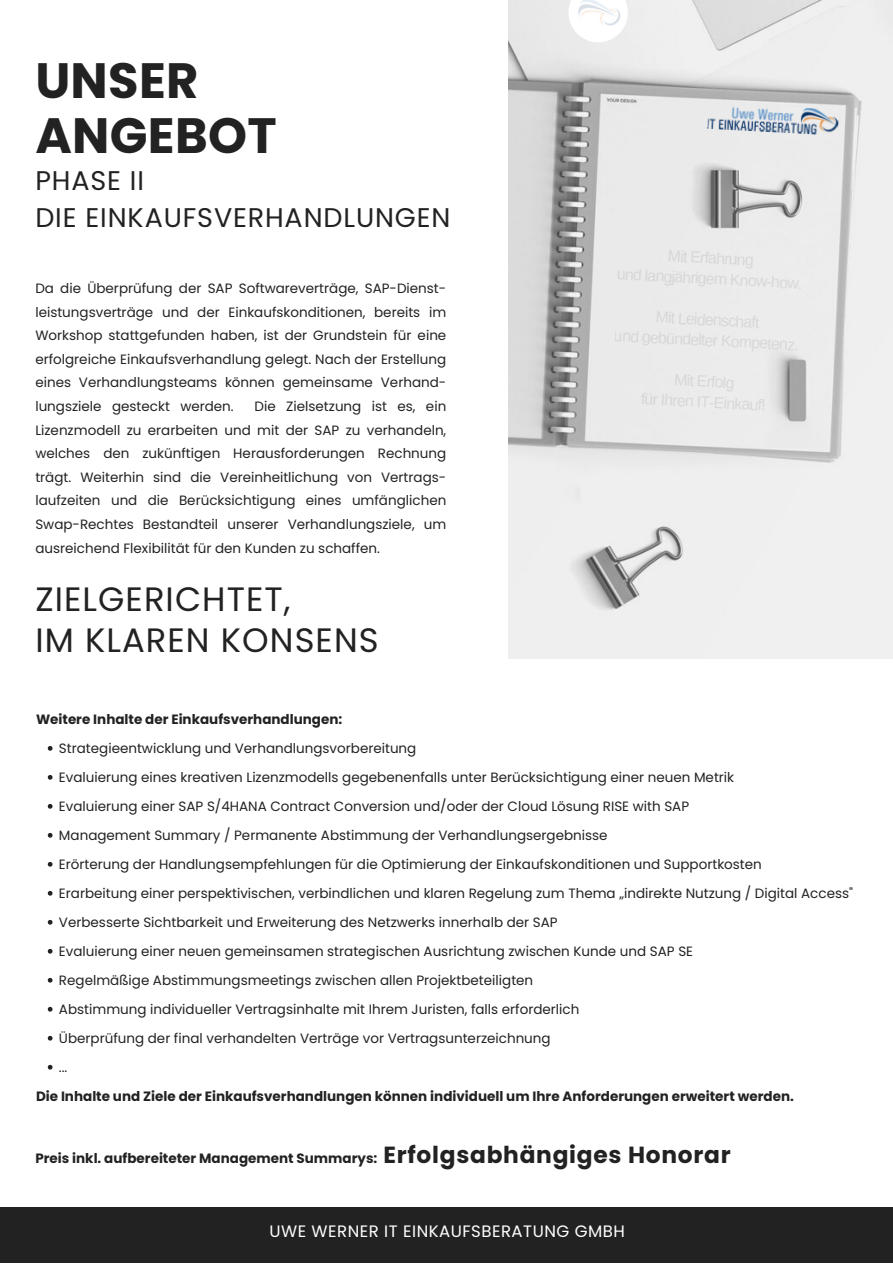
<style>
.page{position:relative;width:893px;height:1264px;background:#fff}
.page>*{position:absolute;margin:0;border:0;box-sizing:border-box;transform-origin:0 0}
.t1{font:700 49.65px/55.1px "Poppins";letter-spacing:.005em;color:#222}
.t2{font:33.75px/40.5px "Poppins";letter-spacing:.03em;color:#222}
.t3{font:27px "Poppins";letter-spacing:.03em;color:#222}
.t4{font:700 23.25px "Poppins";letter-spacing:.03em;color:#222}
.t5{font:16.5px "Poppins";letter-spacing:.03em;color:#fff}
.t6{font:13.5px/23.5px "Poppins";color:#222;text-align:justify}
.t7{font:700 13.5px "Poppins";color:#222}
</style>
<div class="page">
<img style="left:508px;top:0;width:384px;height:658px">
<div style="left:0;top:1207px;width:892px;height:55px;background:#222"></div>
<svg style="left:568px;top:0;width:59px;height:42px"></svg>
<img style="left:707px;top:103px;width:131px;height:33px">
<img style="left:571px;top:0;width:54px;height:25px">
<svg style="left:48px;top:746px;width:4px;height:4px"></svg>
<svg style="left:48px;top:775px;width:4px;height:4px"></svg>
<svg style="left:48px;top:804px;width:4px;height:4px"></svg>
<svg style="left:48px;top:833px;width:4px;height:4px"></svg>
<svg style="left:48px;top:862px;width:4px;height:4px"></svg>
<svg style="left:48px;top:890px;width:4px;height:5px"></svg>
<svg style="left:48px;top:919px;width:4px;height:5px"></svg>
<svg style="left:48px;top:948px;width:4px;height:5px"></svg>
<svg style="left:48px;top:977px;width:4px;height:5px"></svg>
<svg style="left:48px;top:1006px;width:4px;height:5px"></svg>
<svg style="left:48px;top:1035px;width:4px;height:5px"></svg>
<svg style="left:48px;top:1064px;width:4px;height:5px"></svg>
<p class="t1" style="left:35px;top:53px;width:243px">UNSER<br>ANGEBOT</p>
<p class="t3" style="left:35px;top:162px;width:110px">PHASE II</p>
<p class="t3" style="left:35px;top:199px;width:416px">DIE EINKAUFSVERHANDLUNGEN</p>
<p class="t6" style="left:35px;top:276px;width:412px">Da die Überprüfung der SAP Softwareverträge, SAP-Dienst&shy;leistungsverträge und der Einkaufskonditionen, bereits im Workshop stattgefunden haben, ist der Grundstein für eine erfolgreiche Einkaufsverhandlung gelegt. Nach der Erstellung eines Verhandlungsteams können gemeinsame Verhand&shy;lungsziele gesteckt werden.</p>
<p class="t6" style="left:35px;top:394px;width:412px;text-indent:219px">Die Zielsetzung ist es, ein Lizenzmodell zu erarbeiten und mit der SAP zu verhandeln, welches den zukünftigen Herausforderungen Rechnung trägt. Weiterhin sind die Vereinheitlichung von Vertrags&shy;laufzeiten und die Berücksichtigung eines umfänglichen Swap-Rechtes Bestandteil unserer Verhandlungsziele, um ausreichend Flexibilität für den Kunden zu schaffen.</p>
<p class="t2" style="left:35px;top:579px;width:345px">ZIELGERICHTET,<br>IM KLAREN KONSENS</p>
<p class="t7" style="left:36px;top:710px;width:308px">Weitere Inhalte der Einkaufsverhandlungen:</p>
<p class="t6" style="left:59px;top:736px;width:359px">Strategieentwicklung und Verhandlungsvorbereitung</p>
<p class="t6" style="left:59px;top:765px;width:676px">Evaluierung eines kreativen Lizenzmodells gegebenenfalls unter Berücksichtigung einer neuen Metrik</p>
<p class="t6" style="left:59px;top:794px;width:631px">Evaluierung einer SAP S/4HANA Contract Conversion und/oder der Cloud Lösung RISE with SAP</p>
<p class="t6" style="left:59px;top:823px;width:550px">Management Summary / Permanente Abstimmung der Verhandlungsergebnisse</p>
<p class="t6" style="left:59px;top:852px;width:704px">Erörterung der Handlungsempfehlungen für die Optimierung der Einkaufskonditionen und Supportkosten</p>
<p class="t6" style="left:59px;top:881px;width:795px">Erarbeitung einer perspektivischen, verbindlichen und klaren Regelung zum Thema „indirekte Nutzung / Digital Access"</p>
<p class="t6" style="left:59px;top:910px;width:500px">Verbesserte Sichtbarkeit und Erweiterung des Netzwerks innerhalb der SAP</p>
<p class="t6" style="left:59px;top:939px;width:635px">Evaluierung einer neuen gemeinsamen strategischen Ausrichtung zwischen Kunde und SAP SE</p>
<p class="t6" style="left:59px;top:968px;width:475px">Regelmäßige Abstimmungsmeetings zwischen allen Projektbeteiligten</p>
<p class="t6" style="left:59px;top:997px;width:522px">Abstimmung individueller Vertragsinhalte mit Ihrem Juristen, falls erforderlich</p>
<p class="t6" style="left:59px;top:1026px;width:493px">Überprüfung der final verhandelten Verträge vor Vertragsunterzeichnung</p>
<p class="t6" style="left:59px;top:1055px;width:10px">...</p>
<p class="t7" style="left:36px;top:1086px;width:759px">Die Inhalte und Ziele der Einkaufsverhandlungen können individuell um Ihre Anforderungen erweitert werden.</p>
<p class="t7" style="left:35px;top:1148px;width:343px">Preis inkl. aufbereiteter Management Summarys:</p>
<p class="t4" style="left:383px;top:1138px;width:349px">Erfolgsabhängiges Honorar</p>
<p class="t5" style="left:269px;top:1219px;width:357px">UWE WERNER IT EINKAUFSBERATUNG GMBH</p>
</div>
